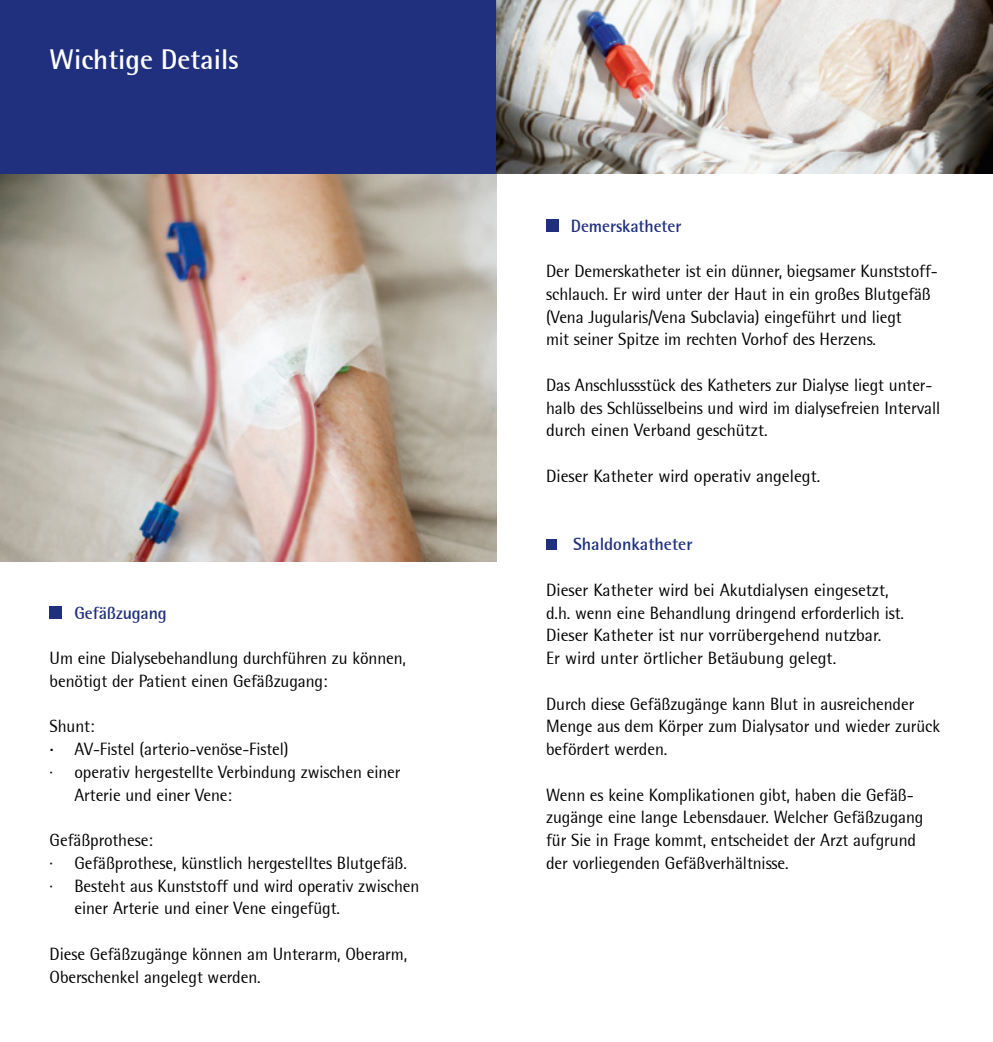
<style>
.page{position:relative;width:993px;height:1042px;background:#fff}
.page>*{position:absolute;margin:0;border:0;box-sizing:border-box;transform-origin:0 0}
.t1{font:700 28px "Rotis Semi Sans";color:#fff}
.t2{font:17.5px/22.8px "Rotis Semi Sans";letter-spacing:-.005em;color:#000}
.t3{font:700 17.5px "Rotis Semi Sans";letter-spacing:-.005em;color:#20307f}
.s1{font-size:22.75px}
</style>
<div class="page">
<img style="left:0;top:174px;width:496px;height:388px">
<div style="left:0;top:0;width:496px;height:174px;background:#20307f"></div>
<div style="left:50px;top:606px;width:12px;height:12px;background:#20307f"></div>
<img style="left:496px;top:0;width:496px;height:174px">
<div style="left:546px;top:219px;width:12px;height:13px;background:#20307f"></div>
<div style="left:546px;top:539px;width:10px;height:11px;background:#20307f"></div>
<h1 class="t1" style="left:50px;top:43px;width:191px">Wichtige Details</h1>
<p class="t3" style="left:74px;top:602px;width:94px">Gefäßzugang</p>
<p class="t2" style="left:50px;top:646px;width:358px">Um eine Dialysebehandlung durchführen zu können, benötigt der Patient einen Gefäßzugang:</p>
<p class="t2" style="left:50px;top:715px;width:46px">Shunt:</p>
<p class="t2" style="left:50px;top:737px;width:240px"><span class="s1">·</span> AV-Fistel (arterio-venöse-Fistel)</p>
<p class="t2" style="left:50px;top:760px;width:352px">· operativ hergestellte Verbindung zwischen einer</p>
<p class="t2" style="left:74px;top:783px;width:159px">Arterie und einer Vene:</p>
<p class="t2" style="left:50px;top:828px;width:105px">Gefäßprothese:</p>
<p class="t2" style="left:50px;top:851px;width:358px">· Gefäßprothese, künstlich hergestelltes Blutgefäß.</p>
<p class="t2" style="left:50px;top:874px;width:371px">· Besteht aus Kunststoff und wird operativ zwischen</p>
<p class="t2" style="left:74px;top:897px;width:267px">einer Arterie und einer Vene eingefügt.</p>
<p class="t2" style="left:50px;top:942px;width:359px">Diese Gefäßzugänge können am Unterarm, Oberarm,<br>Oberschenkel angelegt werden.</p>
<p class="t3" style="left:570px;top:215px;width:112px">Demerskatheter</p>
<p class="t2" style="left:546px;top:260px;width:393px">Der Demerskatheter ist ein dünner, biegsamer Kunststoff&shy;schlauch. Er wird unter der Haut in ein großes Blutgefäß (Vena Jugularis/Vena Subclavia) eingeführt und liegt<br>mit seiner Spitze im rechten Vorhof des Herzens.</p>
<p class="t2" style="left:546px;top:373px;width:395px">Das Anschlussstück des Katheters zur Dialyse liegt unter&shy;halb des Schlüsselbeins und wird im dialysefreien Intervall durch einen Verband geschützt.</p>
<p class="t2" style="left:546px;top:464px;width:275px">Dieser Katheter wird operativ angelegt.</p>
<p class="t3" style="left:573px;top:533px;width:121px">Shaldonkatheter</p>
<p class="t2" style="left:546px;top:578px;width:359px">Dieser Katheter wird bei Akutdialysen eingesetzt, d.h. wenn eine Behandlung dringend erforderlich ist.<br>Dieser Katheter ist nur vorrübergehend nutzbar.<br>Er wird unter örtlicher Betäubung gelegt.</p>
<p class="t2" style="left:546px;top:692px;width:395px">Durch diese Gefäßzugänge kann Blut in ausreichender<br>Menge aus dem Körper zum Dialysator und wieder zurück befördert werden.</p>
<p class="t2" style="left:546px;top:783px;width:379px">Wenn es keine Komplikationen gibt, haben die Gefäß&shy;zugänge eine lange Lebensdauer. Welcher Gefäßzugang für Sie in Frage kommt, entscheidet der Arzt aufgrund der vorliegenden Gefäßverhältnisse.</p>
</div>
